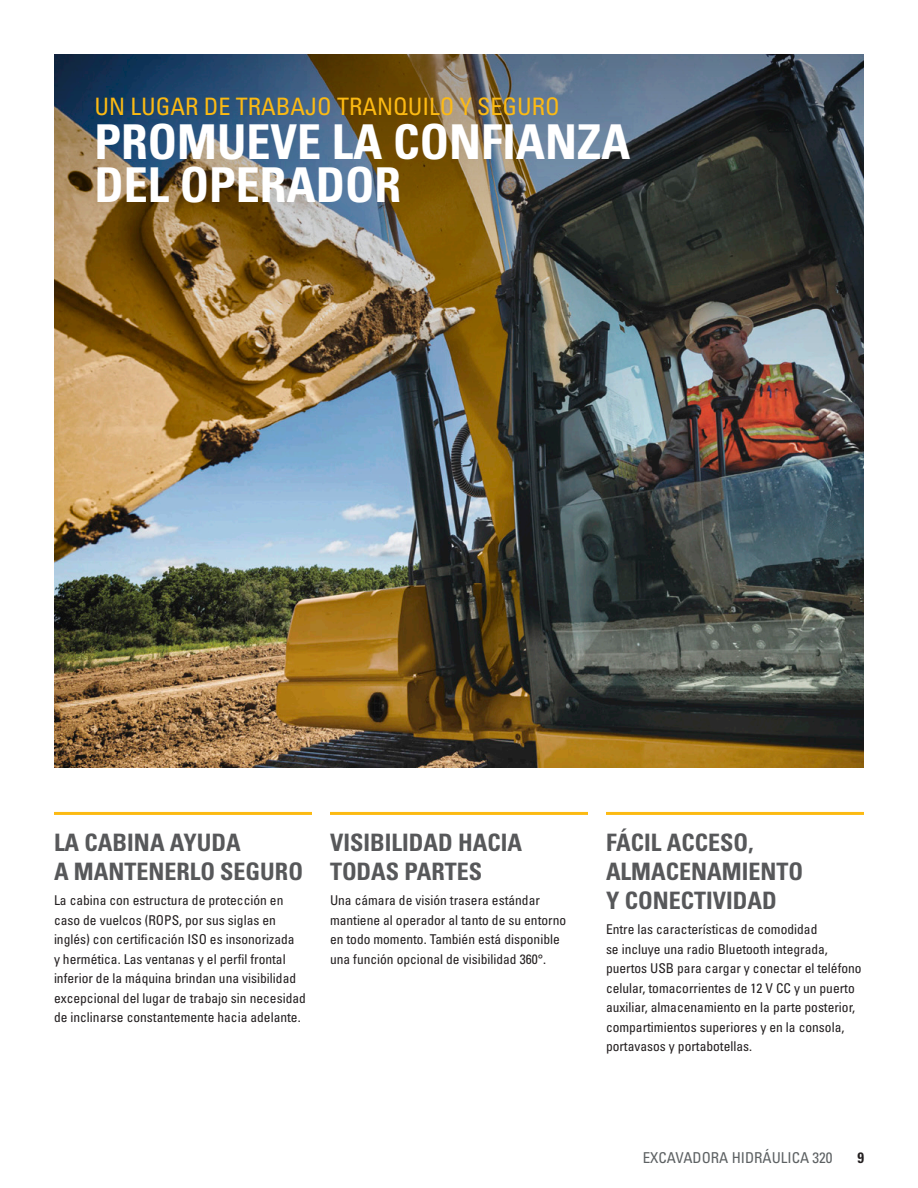
<style>
.page{position:relative;width:918px;height:1188px;background:#fff}
.page>*{position:absolute;margin:0;border:0;box-sizing:border-box;transform-origin:0 0}
.t1{font:48px/43.5px "Univers LTCYR 67 Bold Cond";color:#fff}
.t2{font:24px/28.8px "Univers LTCYR 67 Bold Cond";color:#57585a}
.t3{font:condensed 24px "Univers LTCYR 57";color:#fcba13}
.t4{font:condensed 15px "Univers LTCYR 57";color:#5d6163}
.t5{font:15px "Univers LTCYR 67 Bold Cond";color:#231f20}
.t6{font:condensed 13.5px/19.5px "Univers LTCYR 57";color:#231f20}
</style>
<div class="page">
<img style="left:54px;top:54px;width:810px;height:714px">
<hr style="left:54px;top:812px;width:258px;height:3px;background:#fcba13">
<hr style="left:330px;top:812px;width:258px;height:3px;background:#fcba13">
<hr style="left:606px;top:812px;width:258px;height:3px;background:#fcba13">
<h2 class="t3" style="left:94px;top:91px;width:467px">UN LUGAR DE TRABAJO TRANQUILO Y SEGURO</h2>
<h1 class="t1" style="left:94px;top:119px;width:538px">PROMUEVE LA CONFIANZA<br>DEL OPERADOR</h1>
<h2 class="t2" style="left:54px;top:828px;width:250px">LA CABINA AYUDA<br>A MANTENERLO SEGURO</h2>
<p class="t6" style="left:54px;top:890px;width:253px">La cabina con estructura de protección en caso de vuelcos (ROPS, por sus siglas en inglés) con certificación ISO es insonorizada<br>y hermética. Las ventanas y el perfil frontal inferior de la máquina brindan una visibilidad excepcional del lugar de trabajo sin necesidad de inclinarse constantemente hacia adelante.</p>
<h2 class="t2" style="left:330px;top:828px;width:194px">VISIBILIDAD HACIA<br>TODAS PARTES</h2>
<p class="t6" style="left:330px;top:890px;width:238px">Una cámara de visión trasera estándar mantiene al operador al tanto de su entorno en todo momento. También está disponible una función opcional de visibilidad 360°.</p>
<h2 class="t2" style="left:606px;top:828px;width:199px">FÁCIL ACCESO,<br>ALMACENAMIENTO<br>Y CONECTIVIDAD</h2>
<p class="t6" style="left:606px;top:919px;width:257px">Entre las características de comodidad<br>se incluye una radio Bluetooth integrada, puertos USB para cargar y conectar el teléfono celular, tomacorrientes de 12 V CC y un puerto auxiliar, almacenamiento en la parte posterior, compartimientos superiores y en la consola, portavasos y portabotellas.</p>
<p class="t4" style="left:643px;top:1148px;width:191px">EXCAVADORA HIDRÁULICA 320</p>
<p class="t5" style="left:857px;top:1148px;width:8px">9</p>
</div>
